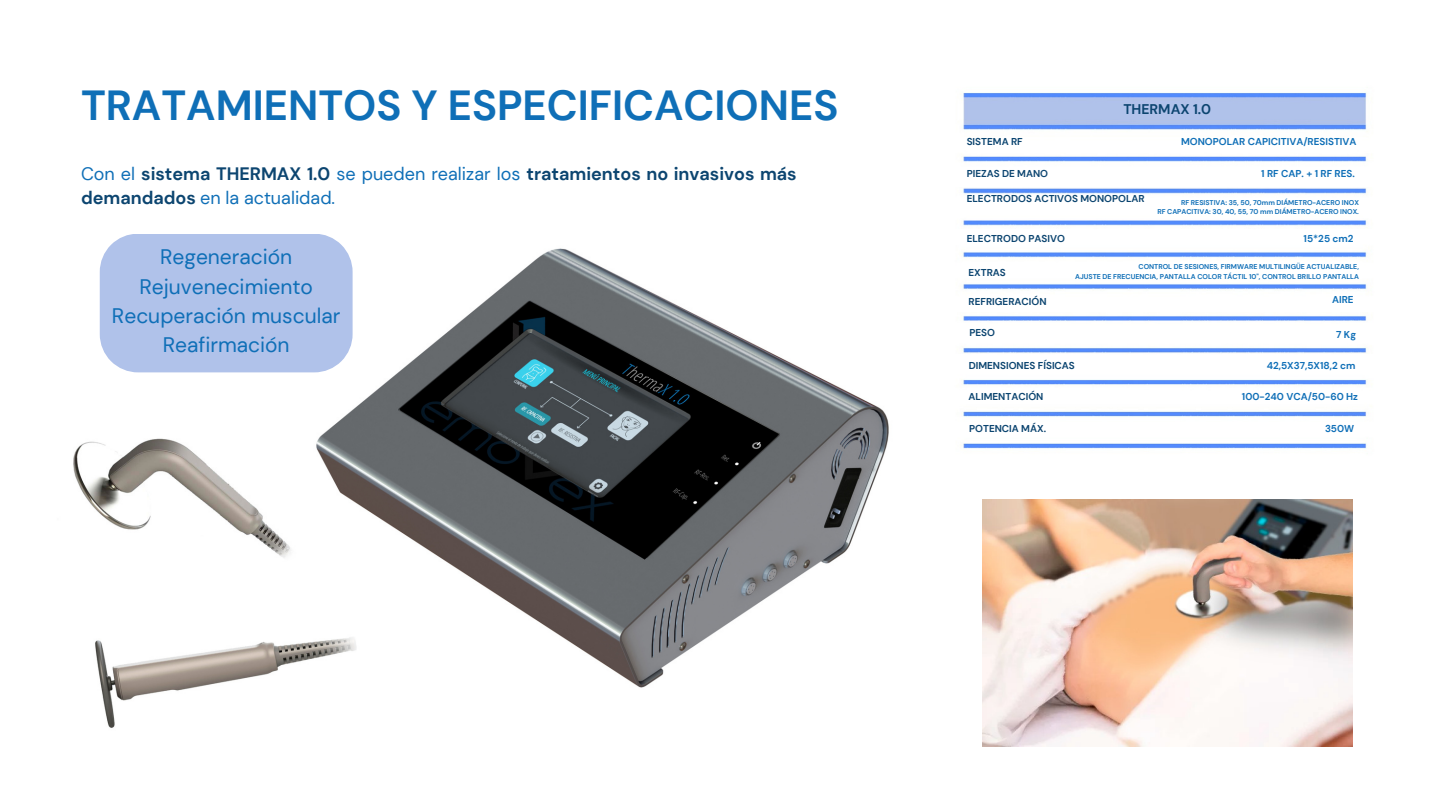
<style>
.page{position:relative;width:1440px;height:810px;background:#fff}
.page>*{position:absolute;margin:0;border:0;box-sizing:border-box;transform-origin:0 0}
.t1{font:700 42px "DM Sans";color:#0f6fb7}
.t2{font:21px/29.2px "DM Sans";color:#0f6fb7;text-align:center}
.t3{font:700 18px/24.8px "DM Sans";color:#0c4570}
.t4{font:700 14px "DM Sans";color:#0c4570}
.t5{font:700 10px "DM Sans";color:#0c4570}
.t6{font:700 10px "DM Sans";color:#0f6fb7}
.t7{font:700 7px "DM Sans";color:#0f6fb7}
.s1{font-weight:400;color:#0f6fb7}
</style>
<div class="page">
<img style="left:73px;top:372px;width:241px;height:186px">
<img style="left:314px;top:248px;width:575px;height:440px">
<div style="left:100px;top:234px;width:253px;height:138px;background:#b0c2ea"></div>
<img style="left:95px;top:564px;width:293px;height:164px">
<img style="left:961px;top:92px;width:407px;height:357px">
<img style="left:982px;top:500px;width:370px;height:247px">
<h5 class="t1" style="left:81px;top:78px;width:759px">TRATAMIENTOS Y ESPECIFICACIONES</h5>
<h1 class="t3" style="left:81px;top:161px;width:717px"><span class="s1">Con el</span> sistema THERMAX 1.0 <span class="s1">se pueden realizar los</span> tratamientos no invasivos más demandados <span class="s1">en la actualidad.</span></h1>
<p class="t2" style="left:112px;top:243px;width:230px">Regeneración<br>Rejuvenecimiento<br>Recuperación muscular<br>Reafirmación</p>
<h6 class="t4" style="left:1123px;top:100px;width:89px">THERMAX 1.0</h6>
<h5 class="t6" style="left:1181px;top:135px;width:177px">MONOPOLAR CAPICITIVA/RESISTIVA</h5>
<h6 class="t6" style="left:1261px;top:167px;width:95px">1 RF CAP. + 1 RF RES.</h6>
<h5 class="t7" style="left:1181px;top:198px;width:179px">RF RESISTIVA: 35, 50, 70mm DIÁMETRO-ACERO INOX</h5>
<p class="t7" style="left:1157px;top:207px;width:203px">RF CAPACITIVA: 30, 40, 55, 70 mm DIÁMETRO-ACERO INOX.</p>
<p class="t6" style="left:1304px;top:232px;width:51px">15*25 cm2</p>
<h5 class="t7" style="left:1139px;top:263px;width:222px">CONTROL DE SESIONES, FIRMWARE MULTILINGÜE ACTUALIZABLE,</h5>
<h5 class="t7" style="left:1075px;top:272px;width:285px">AJUSTE DE FRECUENCIA, PANTALLA COLOR TÁCTIL 10", CONTROL BRILLO PANTALLA</h5>
<h5 class="t6" style="left:1332px;top:293px;width:23px">AIRE</h5>
<h6 class="t6" style="left:1336px;top:328px;width:21px">7 Kg</h6>
<h5 class="t6" style="left:1267px;top:359px;width:90px">42,5X37,5X18,2 cm</h5>
<h6 class="t6" style="left:1242px;top:390px;width:118px">100-240 VCA/50-60 Hz</h6>
<h5 class="t6" style="left:1325px;top:422px;width:31px">350W</h5>
<p class="t5" style="left:967px;top:135px;width:58px">SISTEMA RF</p>
<p class="t5" style="left:967px;top:167px;width:83px">PIEZAS DE MANO</p>
<h5 class="t5" style="left:967px;top:192px;width:180px">ELECTRODOS ACTIVOS MONOPOLAR</h5>
<h5 class="t5" style="left:967px;top:232px;width:100px">ELECTRODO PASIVO</h5>
<h4 class="t5" style="left:968px;top:266px;width:39px">EXTRAS</h4>
<h5 class="t5" style="left:969px;top:295px;width:80px">REFRIGERACIÓN</h5>
<h5 class="t5" style="left:969px;top:326px;width:27px">PESO</h5>
<h5 class="t5" style="left:969px;top:359px;width:108px">DIMENSIONES FÍSICAS</h5>
<p class="t5" style="left:969px;top:390px;width:76px">ALIMENTACIÓN</p>
<p class="t5" style="left:969px;top:422px;width:78px">POTENCIA MÁX.</p>
</div>
